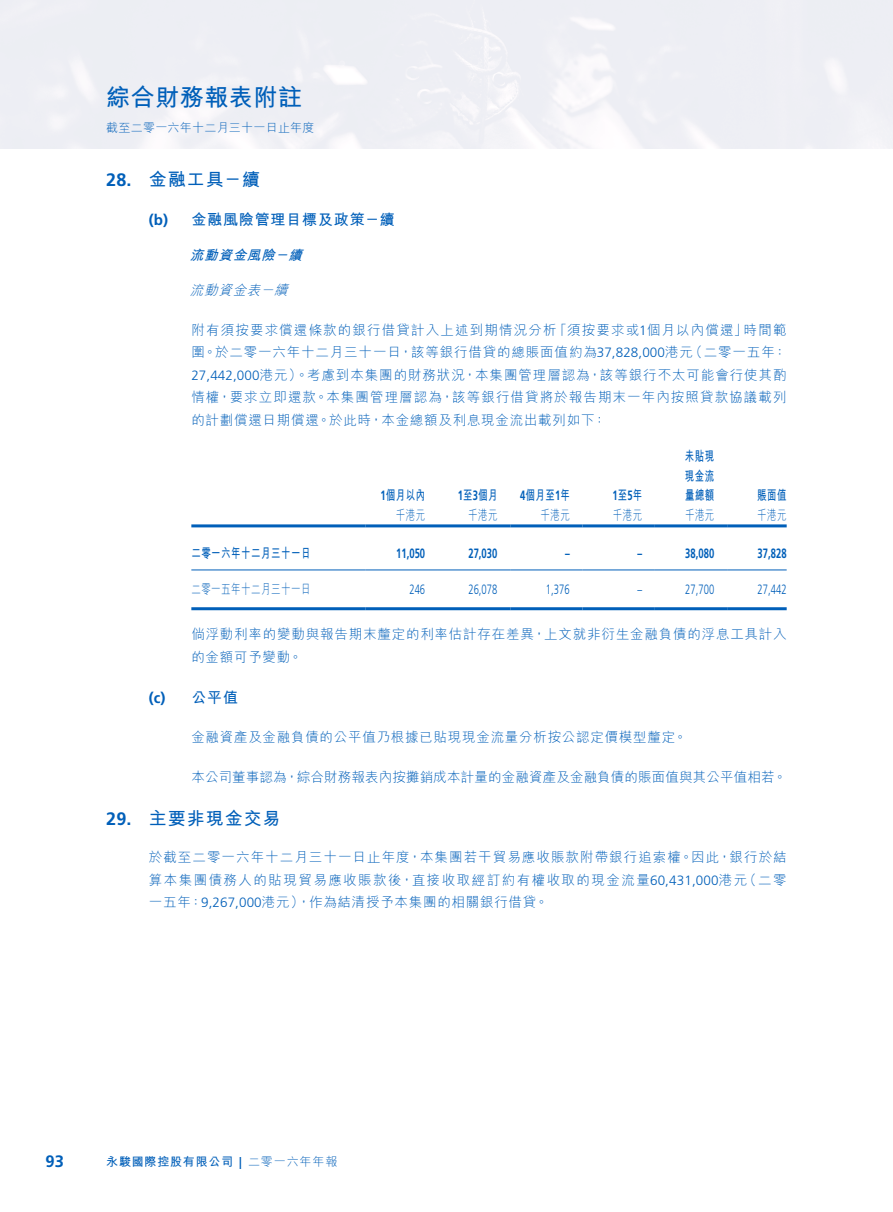
<style>
.page{position:relative;width:893px;height:1212px;background:#fff}
.page>*{position:absolute;margin:0;border:0;box-sizing:border-box;transform-origin:0 0}
.t1{font:700 24px "M Hei HK";letter-spacing:.02em;color:#005fb9}
.t2{font:700 18px "M Hei HK";letter-spacing:.055em;color:#005fb9}
.t3{font:700 18px "Frutiger LT Std";color:#005fb9}
.t4{font:700 16.5px "Frutiger LT Std";color:#005fb9}
.t5{font:700 15px "M Hei HK";letter-spacing:.055em;color:#005fb9}
.t6{font:700 15px "Frutiger LT Std";color:#005fb9}
.t7{font:300 13.5px/22.5px "M Hei HK";letter-spacing:.065em;color:#005fb9}
.t8{font:300 13.5px/22.5px "M Hei HK";letter-spacing:.11em;color:#005fb9}
.t9{font:700 13.5px/19.5px "M Hei HK";letter-spacing:.055em;color:#005fb9;scale:.7 1}
.t10{font:300 13.5px "M Hei HK";letter-spacing:.01em;color:#005fb9}
.t11{font:300 13.5px "M Hei HK";letter-spacing:.085em;color:#005fb9}
.t12{font:300 13.5px "M Hei HK";letter-spacing:.065em;color:#005fb9;scale:.7 1}
.t13{font:300 13.5px "Frutiger LT Std";letter-spacing:.005em;color:#005fb9;scale:.7 1}
.t14{font:700 13.5px "Frutiger LT Std";letter-spacing:.005em;color:#005fb9;scale:.7 1}
.t15{font:italic 700 13.5px "M Hei HK";color:#005fb9}
.t16{font:italic 300 13.5px "M Hei HK";color:#005fb9}
.t17{font:300 12px "M Hei HK";letter-spacing:.02em;color:#005fb9}
.t18{font:700 12px "M Hei HK";letter-spacing:.065em;color:#005fb9}
.t19{font:300 12px "M Hei HK";letter-spacing:.075em;color:#005fb9}
.t20{font:700 12px "Frutiger LT Std";color:#005fb9}
.s1{font-family:"Frutiger LT Std"}
</style>
<div class="page">
<hr style="left:191px;top:524px;width:175px;height:3px;background:#005fb9">
<hr style="left:366px;top:524px;width:72px;height:3px;background:#005fb9">
<hr style="left:438px;top:524px;width:72px;height:3px;background:#005fb9">
<hr style="left:510px;top:524px;width:73px;height:3px;background:#005fb9">
<hr style="left:583px;top:524px;width:72px;height:3px;background:#005fb9">
<hr style="left:655px;top:524px;width:72px;height:3px;background:#005fb9">
<hr style="left:727px;top:524px;width:60px;height:3px;background:#005fb9">
<hr style="left:191px;top:569px;width:175px;height:1px;background:#005fb9">
<hr style="left:366px;top:569px;width:72px;height:1px;background:#005fb9">
<hr style="left:438px;top:569px;width:72px;height:1px;background:#005fb9">
<hr style="left:510px;top:569px;width:73px;height:1px;background:#005fb9">
<hr style="left:583px;top:569px;width:72px;height:1px;background:#005fb9">
<hr style="left:655px;top:569px;width:72px;height:1px;background:#005fb9">
<hr style="left:727px;top:569px;width:60px;height:1px;background:#005fb9">
<hr style="left:191px;top:607px;width:175px;height:3px;background:#005fb9">
<hr style="left:366px;top:607px;width:72px;height:3px;background:#005fb9">
<hr style="left:438px;top:607px;width:72px;height:3px;background:#005fb9">
<hr style="left:510px;top:607px;width:73px;height:3px;background:#005fb9">
<hr style="left:583px;top:607px;width:72px;height:3px;background:#005fb9">
<hr style="left:655px;top:607px;width:72px;height:3px;background:#005fb9">
<hr style="left:727px;top:607px;width:60px;height:3px;background:#005fb9">
<h1 class="t1" style="left:106px;top:80px;width:197px">綜合財務報表附註</h1>
<p class="t17" style="left:106px;top:122px;width:210px">截至二零一六年十二月三十一日止年度</p>
<h2 class="t3" style="left:106px;top:169px;width:27px">28.</h2>
<h2 class="t3" style="left:106px;top:808px;width:27px">29.</h2>
<h2 class="t2" style="left:149px;top:166px;width:113px">金融工具－續</h2>
<p class="t6" style="left:149px;top:210px;width:21px">b( )</p>
<p class="t6" style="left:149px;top:689px;width:18px">c( )</p>
<p class="t5" style="left:191px;top:208px;width:205px">金融風險管理目標及政策－續</p>
<p class="t15" style="left:190px;top:245px;width:91px">流動資金風險</p>
<p class="t16" style="left:274px;top:283px;width:19px">續</p>
<p class="t15" style="left:288px;top:245px;width:20px">續</p>
<p class="t15" style="left:275px;top:245px;width:20px">－</p>
<p class="t16" style="left:190px;top:283px;width:76px">流動資金表</p>
<p class="t16" style="left:261px;top:283px;width:19px">－</p>
<p class="t11" style="left:191px;top:323px;width:367px">附有須按要求償還條款的銀行借貸計入上述到期情況分析</p>
<p class="t11" style="left:553px;top:323px;width:195px">「須按要求或<span class="s1">1</span>個月以內償還」</p>
<p class="t7" style="left:744px;top:318px;width:44px">時間範</p>
<p class="t7" style="left:191px;top:341px;width:597px">圍。於二零一六年十二月三十一日，該等銀行借貸的總賬面值約為<span class="s1">37,828,000</span>港元<br><span class="s1">27,442,000</span>港元）。考慮到本集團的財務狀況，本集團管理層認為，該等銀行不太可能會行使其酌情權，要求立即還款。本集團管理層認為，該等銀行借貸將於報告期末一年內按照貸款協議載列的計劃償還日期償還。於此時，本金總額及利息現金流出載列如下：</p>
<p class="t9" style="left:685px;top:445px;width:44px">未貼現現金流</p>
<p class="t9" style="left:757px;top:484px;width:44px">賬面值</p>
<p class="t7" style="left:689px;top:341px;width:99px">（二零一五年：</p>
<p class="t9" style="left:685px;top:484px;width:44px">量總額</p>
<p class="t9" style="left:520px;top:484px;width:72px"><span class="s1">4</span>個月至年<span class="s1">1</span></p>
<p class="t9" style="left:613px;top:484px;width:44px">至<span class="s1">1</span> 年<span class="s1">5</span></p>
<p class="t9" style="left:381px;top:484px;width:65px"><span class="s1">1</span>個月以內</p>
<p class="t9" style="left:458px;top:484px;width:58px">至<span class="s1">1 3</span>個月</p>
<p class="t9" style="left:191px;top:542px;width:172px">二零一六年十二月三十一日</p>
<p class="t12" style="left:396px;top:508px;width:44px">千港元</p>
<p class="t14" style="left:396px;top:545px;width:43px">11,050</p>
<p class="t12" style="left:468px;top:508px;width:44px">千港元</p>
<p class="t14" style="left:468px;top:545px;width:43px">27,030</p>
<p class="t12" style="left:540px;top:508px;width:44px">千港元</p>
<p class="t14" style="left:565px;top:545px;width:8px">–</p>
<p class="t12" style="left:613px;top:508px;width:44px">千港元</p>
<p class="t14" style="left:637px;top:545px;width:8px">–</p>
<p class="t12" style="left:685px;top:508px;width:44px">千港元</p>
<p class="t14" style="left:685px;top:545px;width:43px">38,080</p>
<p class="t12" style="left:757px;top:508px;width:44px">千港元</p>
<p class="t14" style="left:757px;top:545px;width:43px">37,828</p>
<p class="t12" style="left:191px;top:583px;width:172px">二零一五年十二月三十一日</p>
<p class="t7" style="left:191px;top:623px;width:597px">倘浮動利率的變動與報告期末釐定的利率估計存在差異，上文就非衍生金融負債的浮息工具計入的金額可予變動。</p>
<p class="t5" style="left:191px;top:686px;width:48px">公平值</p>
<p class="t13" style="left:409px;top:582px;width:24px">246</p>
<p class="t13" style="left:468px;top:582px;width:43px">26,078</p>
<p class="t13" style="left:546px;top:582px;width:36px">1,376</p>
<p class="t13" style="left:685px;top:582px;width:43px">27,700</p>
<p class="t13" style="left:757px;top:582px;width:43px">27,442</p>
<p class="t13" style="left:637px;top:582px;width:8px">–</p>
<p class="t7" style="left:191px;top:726px;width:497px">金融資產及金融負債的公平值乃根據已貼現現金流量分析按公認定價模型釐定。</p>
<p class="t10" style="left:191px;top:770px;width:597px">本公司董事認為，綜合財務報表內按攤銷成本計量的金融資產及金融負債的賬面值與其公平值相若。</p>
<h2 class="t2" style="left:149px;top:806px;width:134px">主要非現金交易</h2>
<p class="t7" style="left:149px;top:846px;width:639px;text-align:right">於截至二零一六年十二月三十一日止年度，本集團若干貿易應收賬款附帶銀行追索權。因此，銀行於結（二零</p>
<p class="t8" style="left:149px;top:868px;width:600px">算本集團債務人的貼現貿易應收賬款後，直接收取經訂約有權收取的現金流量<span class="s1">60,431,000</span>港元一五年：<span class="s1">9,267,000</span>港元，）作為結清授予本集團的相關銀行借貸。</p>
<p class="t4" style="left:45px;top:1152px;width:20px">93</p>
<p class="t18" style="left:106px;top:1153px;width:128px">永駿國際控股有限公司</p>
<p class="t19" style="left:248px;top:1156px;width:91px">二零一六年年報</p>
<p class="t20" style="left:239px;top:1155px;width:4px">|</p>
</div>
